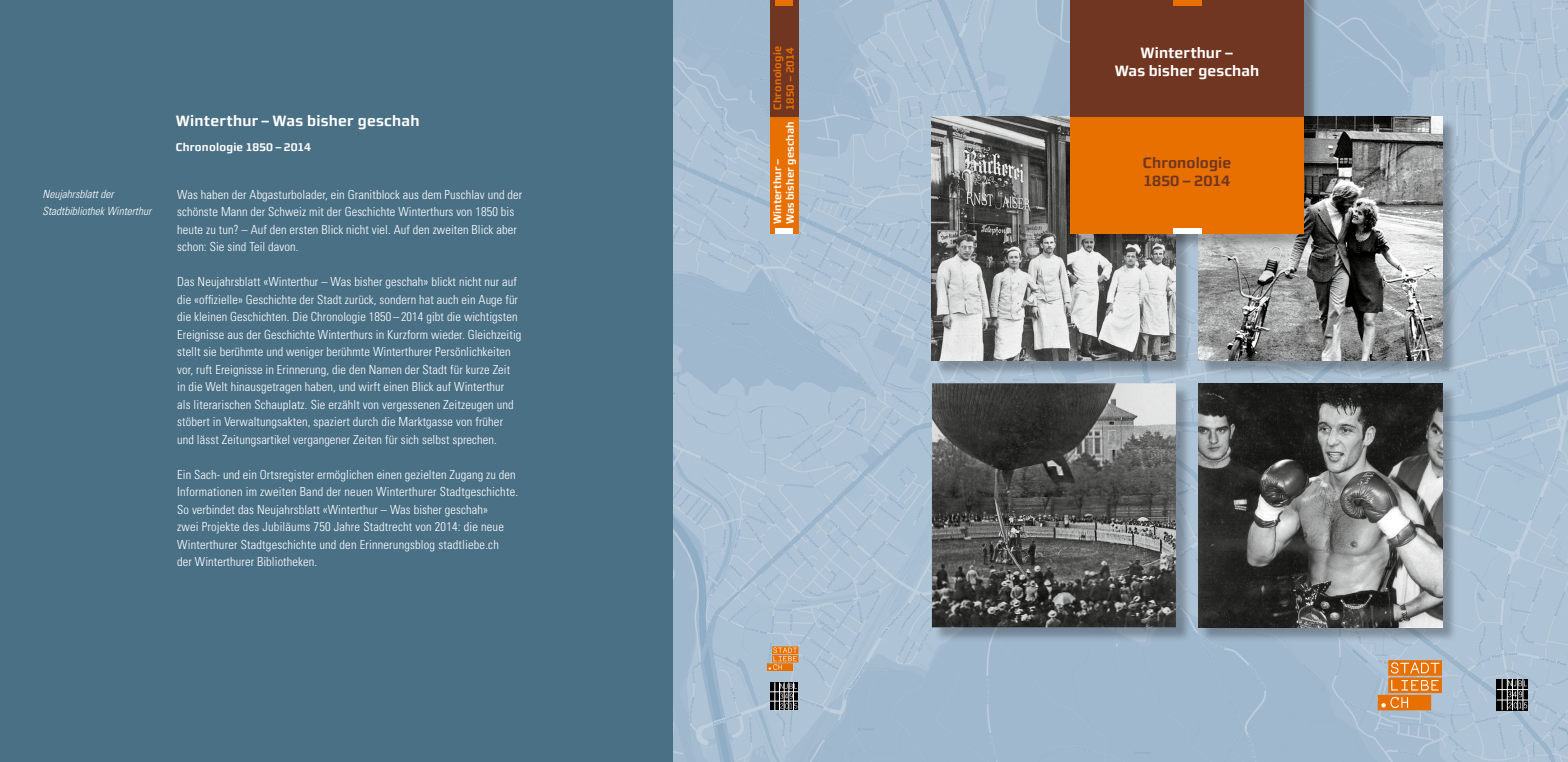
<style>
.page{position:relative;width:1568px;height:762px;background:#fff}
.page>*{position:absolute;margin:0;border:0;box-sizing:border-box;transform-origin:0 0}
.t1{font:700 15px/18px "Morgan Sans";letter-spacing:.015em;color:#fff;text-align:center}
.t2{font:700 15px/18px "Morgan Sans";letter-spacing:.01em;color:#713621}
.t3{font:300 condensed 12.5px/17.5px "Univers LT Std";letter-spacing:.005em;color:#fff}
.t4{font:italic 300 condensed 11.25px/17.5px "Univers LT Std";color:#fff}
.t5{font:700 11.25px "Morgan Sans";letter-spacing:.02em;color:#fff}
.t6{font:700 10.62px/12.5px "Morgan Sans";letter-spacing:.01em;color:#fff}
.t7{font:700 10.62px/12.5px "Morgan Sans";letter-spacing:.02em;color:#e77000}
</style>
<div class="page">
<div style="left:0;top:0;width:680px;height:762px;background:#4a7086"></div>
<img style="left:673px;top:0;width:895px;height:762px">
<div style="left:934px;top:119px;width:258px;height:258px;background:#000;opacity:.28"></div>
<img style="left:932px;top:117px;width:244px;height:244px">
<div style="left:1200px;top:119px;width:258px;height:258px;background:#000;opacity:.28"></div>
<img style="left:1198px;top:117px;width:244px;height:244px">
<div style="left:934px;top:385px;width:258px;height:258px;background:#000;opacity:.28"></div>
<img style="left:932px;top:383px;width:244px;height:244px">
<svg style="left:770px;top:682px;width:28px;height:28px"></svg>
<svg style="left:772px;top:646px;width:26px;height:8px"></svg>
<div style="left:772px;top:655px;width:26px;height:7px;background:#e77000"></div>
<svg style="left:767px;top:663px;width:26px;height:8px"></svg>
<svg style="left:769px;top:647px;width:28px;height:23px"></svg>
<div style="left:1388px;top:660px;width:54px;height:16px;background:#e77000"></div>
<div style="left:1388px;top:677px;width:54px;height:16px;background:linear-gradient(to right,#e77000,#e77000)"></div>
<div style="left:1378px;top:695px;width:53px;height:15px;background:#e77000"></div>
<svg style="left:1391px;top:662px;width:48px;height:11px"></svg>
<svg style="left:1391px;top:680px;width:48px;height:10px"></svg>
<svg style="left:1381px;top:697px;width:27px;height:11px"></svg>
<svg style="left:1497px;top:679px;width:31px;height:31px"></svg>
<hr style="left:1497px;top:689px;width:31px;height:1px;background:#fff">
<hr style="left:1497px;top:700px;width:31px;height:1px;background:#fff">
<hr style="left:1502px;top:679px;width:1px;height:31px;background:#fff">
<hr style="left:1507px;top:679px;width:1px;height:31px;background:#fff">
<hr style="left:1512px;top:679px;width:1px;height:31px;background:#fff">
<hr style="left:1517px;top:679px;width:1px;height:31px;background:#fff">
<hr style="left:1523px;top:679px;width:1px;height:31px;background:#fff">
<svg style="left:1508px;top:680px;width:19px;height:28px"></svg>
<div style="left:1072px;top:0;width:248px;height:249px;background:#000;opacity:.3"></div>
<div style="left:1070px;top:104px;width:234px;height:130px;background:#e77000"></div>
<div style="left:1070px;top:0;width:234px;height:117px;background:#713621"></div>
<div style="left:770px;top:104px;width:28px;height:130px;background:#e77000"></div>
<div style="left:770px;top:0;width:28px;height:117px;background:#713621"></div>
<div style="left:1173px;top:229px;width:28px;height:5px;background:#fff"></div>
<div style="left:775px;top:229px;width:18px;height:5px;background:#fff"></div>
<div style="left:1173px;top:0;width:28px;height:5px;background:#e77000"></div>
<div style="left:775px;top:0;width:18px;height:5px;background:#e77000"></div>
<div style="left:1200px;top:385px;width:258px;height:258px;background:#000;opacity:.28"></div>
<img style="left:1198px;top:383px;width:244px;height:244px">
<p class="t4" style="left:43px;top:185px;width:110px">Neujahrsblatt der<br>Stadtbibliothek Winterthur</p>
<p class="t1" style="left:176px;top:112px;width:245px">Winterthur– Was bisher geschah</p>
<p class="t5" style="left:176px;top:140px;width:137px">Chronologie 1850– 2014</p>
<p class="t3" style="left:177px;top:186px;width:347px">Was haben der Abgasturbolader, ein Granitblock aus dem Puschlav und der schönste Mann der Schweiz mit der Geschichte Winterthurs von 1850 bis heute zu tun? – Auf den ersten Blick nicht viel. Auf den zweiten Blick aber schon: Sie sind Teil davon.</p>
<p class="t3" style="left:177px;top:273px;width:346px">Das Neujahrsblatt «Winterthur – Was bisher geschah» blickt nicht nur auf die «offizielle» Geschichte der Stadt zurück, sondern hat auch ein Auge für die kleinen Geschichten. Die Chronologie 1850– 2014 gibt die wichtigsten Ereignisse aus der Geschichte Winterthurs in Kurzform wieder. Gleichzeitig stellt sie berühmte und weniger berühmte Winterthurer Persönlichkeiten vor, ruft Ereignisse in Erinnerung, die den Namen der Stadt für kurze Zeit in die Welt hinausgetragen haben, und wirft einen Blick auf Winterthur<br>als literarischen Schauplatz. Sie erzählt von vergessenen Zeitzeugen und stöbert in Verwaltungsakten, spaziert durch die Marktgasse von früher und lässt Zeitungsartikel vergangener Zeiten für sich selbst sprechen.</p>
<p class="t3" style="left:177px;top:466px;width:343px">Ein Sach- und ein Ortsregister ermöglichen einen gezielten Zugang zu den Informationen im zweiten Band der neuen Winterthurer Stadtgeschichte.<br>So verbindet das Neujahrsblatt «Winterthur – Was bisher geschah»<br>zwei Projekte des Jubiläums 750 Jahre Stadtrecht von 2014: die neue Winterthurer Stadtgeschichte und den Erinnerungsblog stadtliebe.ch<br>der Winterthurer Bibliotheken.</p>
<p class="t7" style="left:771px;top:110px;width:65px;rotate:-90deg">Chronologie<br>1850 – 2014</p>
<p class="t6" style="left:771px;top:224px;width:104px;rotate:-90deg">Winterthur –<br>Was bisher geschah</p>
<p class="t1" style="left:1115px;top:44px;width:146px">Winterthur –<br>Was bisher geschah</p>
<p class="t2" style="left:1143px;top:153px;width:90px">Chronologie<br>1850 – 2014</p>
</div>
